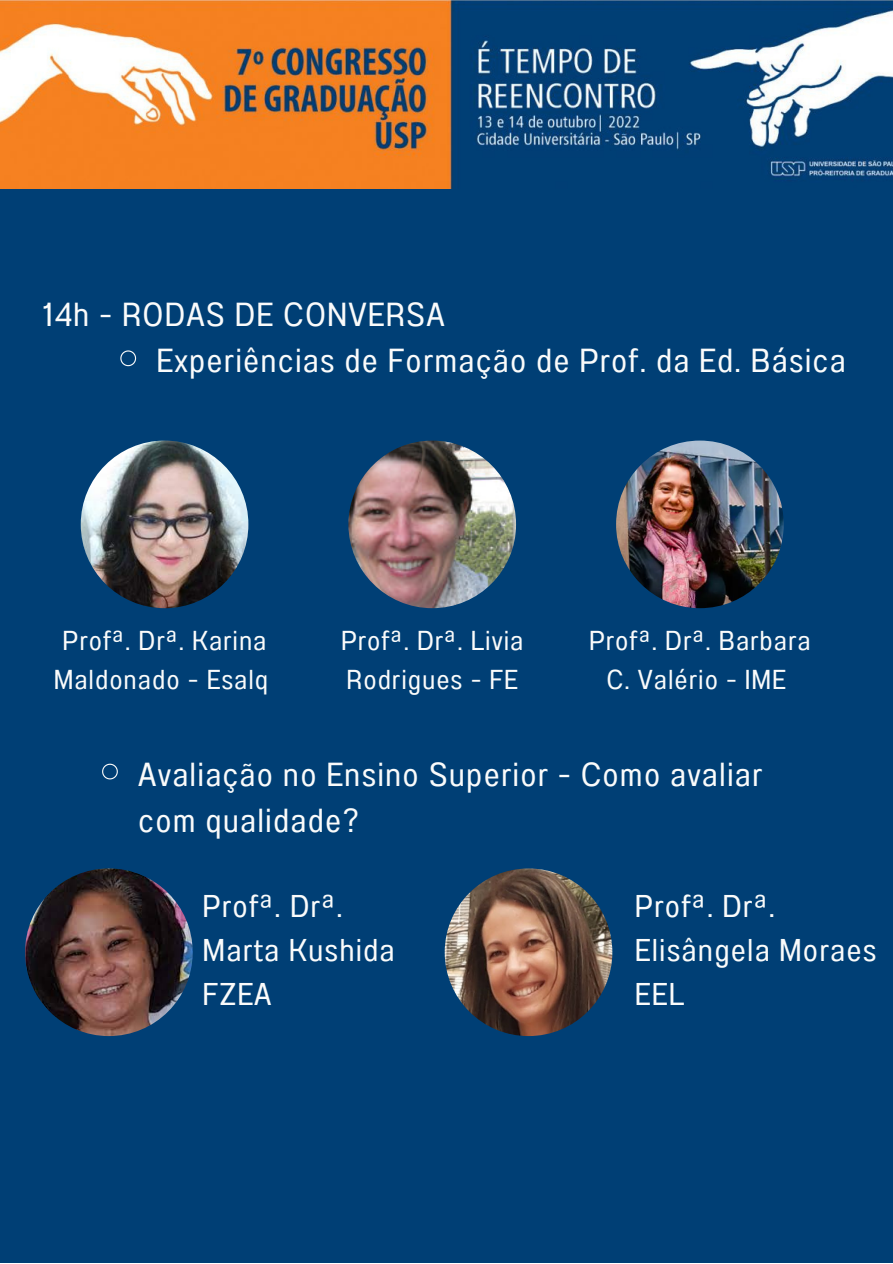
<style>
.page{position:relative;width:893px;height:1264px;background:#fff}
.page>*{position:absolute;margin:0;border:0;box-sizing:border-box;transform-origin:0 0}
.t1{font:33.3px/46px "Anantason Wd 75";letter-spacing:.035em;color:#fafbfb}
.t2{font:31.5px/43.8px "Anantason Wd 75";letter-spacing:.035em;color:#fafbfb}
.t3{font:27.3px/38.1px "Anantason Wd 75";letter-spacing:.035em;color:#fafbfb;text-align:center}
</style>
<div class="page">
<div style="left:0;top:0;width:892px;height:1262px;background:#003f75"></div>
<img style="left:0;top:0;width:892px;height:189px">
<svg style="left:102px;top:763px;width:16px;height:17px"></svg>
<img style="left:81px;top:440px;width:167px;height:168px;border-radius:50%">
<img style="left:348px;top:440px;width:168px;height:168px;border-radius:50%">
<img style="left:616px;top:440px;width:167px;height:168px;border-radius:50%">
<svg style="left:120px;top:350px;width:17px;height:17px"></svg>
<img style="left:25px;top:868px;width:168px;height:168px;border-radius:50%">
<img style="left:444px;top:868px;width:168px;height:168px;border-radius:50%">
<p class="t1" style="left:43px;top:292px;width:403px">14h - RODAS DE CONVERSA</p>
<p class="t1" style="left:156px;top:338px;width:690px">Experiências de Formação de Prof. da Ed. Básica</p>
<p class="t3" style="left:54px;top:622px;width:216px">Profª. Drª. Karina<br>Maldonado - Esalq</p>
<p class="t3" style="left:341px;top:622px;width:184px;text-align:left">Profª. Drª. Livia<br>Rodrigues - FE</p>
<p class="t3" style="left:589px;top:622px;width:223px">Profª. Drª. Barbara<br>C. Valério - IME</p>
<p class="t1" style="left:138px;top:751px;width:625px">Avaliação no Ensino Superior - Como avaliar com qualidade?</p>
<p class="t2" style="left:202px;top:884px;width:194px">Profª. Drª.<br>Marta Kushida<br>FZEA</p>
<p class="t2" style="left:635px;top:884px;width:243px">Profª. Drª.<br>Elisângela Moraes<br>EEL</p>
</div>
